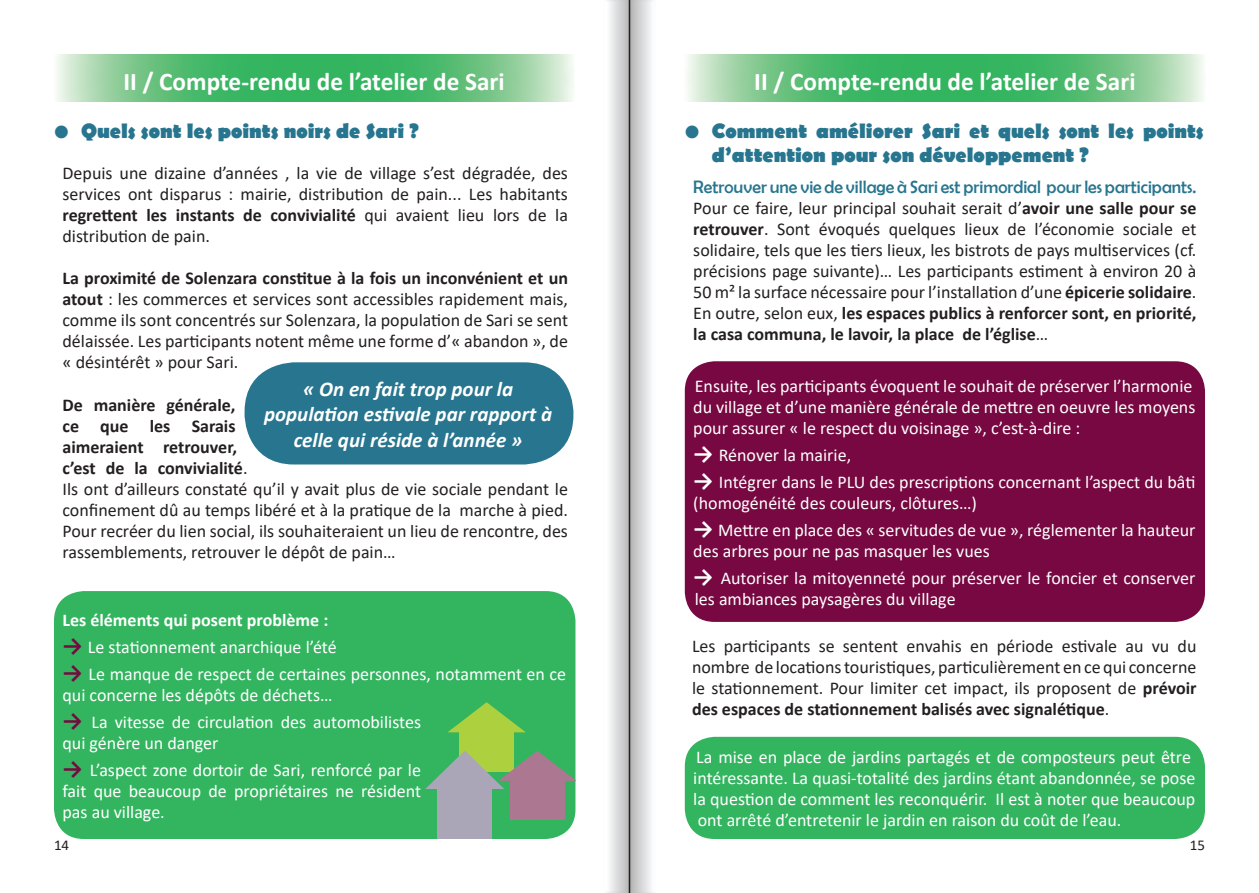
<style>
.page{position:relative;width:1259px;height:893px;background:#fff}
.page>*{position:absolute;margin:0;border:0;box-sizing:border-box;transform-origin:0 0}
.t1{font:700 25.5px "Calibri";color:#fff}
.t2{font:700 21px/23.7px "Berlin Sans FB";color:#27758f}
.t3{font:italic 700 21px/25.2px "Calibri";color:#fff;text-align:center}
.t4{font:18px/21px "Calibri";color:#231f20;text-align:justify}
.t5{font:18px/21px "Calibri";color:#fff}
.t6{font:18px "Berlin Sans FB";color:#27758f}
.t7{font:700 18px "Calibri";color:#fff}
.t8{font:15px "Calibri";color:#231f20}
.s1{font-weight:700}
.s2{font-weight:700;font-size:22.5px;color:#770841}
.s3{font-weight:700;font-size:22.5px}
</style>
<div class="page">
<svg style="left:610px;top:3px;width:41px;height:887px"></svg>
<hr style="left:629px;top:0;width:1px;height:893px;background:#231f20">
<div style="left:54px;top:591px;width:521px;height:248px;background:#33b560;border-radius:30px"></div>
<svg style="left:57px;top:54px;width:516px;height:47px;background:#65c380"></svg>
<svg style="left:687px;top:54px;width:517px;height:47px;background:#66c381"></svg>
<div style="left:459px;top:729px;width:55px;height:42px;background:#add13e"></div>
<svg style="left:448px;top:702px;width:77px;height:30px"></svg>
<div style="left:510px;top:778px;width:54px;height:42px;background:#ac7790"></div>
<div style="left:437px;top:785px;width:55px;height:54px;background:#aaa6b7"></div>
<svg style="left:425px;top:750px;width:151px;height:39px"></svg>
<div style="left:244px;top:362px;width:329px;height:102px;background:#27758f;border-radius:50px"></div>
<div style="left:685px;top:737px;width:520px;height:102px;background:#33b560;border-radius:30px"></div>
<div style="left:685px;top:361px;width:520px;height:261px;background:#770841;border-radius:30px"></div>
<h1 class="t1" style="left:123px;top:64px;width:383px">II / Compte-rendu de l’atelier de Sari</h1>
<p class="t2" style="left:54px;top:120px;width:366px">• Quels sont les points noirs de Sari ?</p>
<p class="t4" style="left:63px;top:162px;width:507px">Depuis une dizaine d’années , la vie de village s’est dégradée, des services ont disparus : mairie, distribution de pain... Les habitants <span class="s1">regrettent les instants de convivialité</span> qui avaient lieu lors de la distribution de pain.</p>
<p class="t4" style="left:63px;top:267px;width:507px"><span class="s1">La proximité de Solenzara constitue à la fois un inconvénient et un atout</span> : les commerces et services sont accessibles rapidement mais, comme ils sont concentrés sur Solenzara, la population de Sari se sent délaissée. Les participants notent même une forme d’« abandon », de « désintérêt » pour Sari.</p>
<p class="t3" style="left:264px;top:376px;width:290px">« On en fait trop pour la population estivale par rapport à celle qui réside à l’année »</p>
<p class="t4" style="left:63px;top:394px;width:507px;text-align:left"><span class="s1">De manière générale,<br>ce que les Sarais<br>aimeraient retrouver,<br>c’est de la convivialité</span>.<br>Ils ont d’ailleurs constaté qu’il y avait plus de vie sociale pendant le confinement dû au temps libéré et à la pratique de la marche à pied.<br>Pour recréer du lien social, ils souhaiteraient un lieu de rencontre, des rassemblements, retrouver le dépôt de pain…</p>
<p class="t7" style="left:63px;top:607px;width:267px">Les éléments qui posent problème :</p>
<p class="t5" style="left:63px;top:636px;width:276px"><span class="s2">→</span> Le stationnement anarchique l’été</p>
<p class="t5" style="left:62px;top:663px;width:505px"><span class="s2">→</span> Le manque de respect de certaines personnes, notamment en ce qui concerne les dépôts de déchets…</p>
<p class="t5" style="left:63px;top:711px;width:360px"><span class="s2">→</span> La vitesse de circulation des automobilistes qui génère un danger</p>
<p class="t5" style="left:63px;top:759px;width:360px;text-align:justify"><span class="s2">→</span> L’aspect zone dortoir de Sari, renforcé par le fait que beaucoup de propriétaires ne résident pas au village.</p>
<h1 class="t1" style="left:754px;top:64px;width:383px">II / Compte-rendu de l’atelier de Sari</h1>
<p class="t2" style="left:712px;top:120px;width:493px;text-indent:-27px">• Comment améliorer Sari et quels sont les points d’attention pour son développement ?</p>
<p class="t6" style="left:693px;top:177px;width:504px">Retrouver une vie de village à Sari est primordial pour les participants.</p>
<p class="t4" style="left:693px;top:197px;width:505px">Pour ce faire, leur principal souhait serait d’<span class="s1">avoir une salle pour se retrouver</span>. Sont évoqués quelques lieux de l’économie sociale et solidaire, tels que les tiers lieux, les bistrots de pays multiservices (cf. précisions page suivante)… Les participants estiment à environ 20 à 50 m² la surface nécessaire pour l’installation d’une <span class="s1">épicerie solidaire</span>.<br>En outre, selon eux, <span class="s1">les espaces publics à renforcer sont, en priorité, la casa communa, le lavoir, la place de l’église</span>…</p>
<p class="t5" style="left:693px;top:375px;width:503px">Ensuite, les participants évoquent le souhait de préserver l’harmonie du village et d’une manière générale de mettre en oeuvre les moyens pour assurer « le respect du voisinage », c’est-à-dire :</p>
<p class="t5" style="left:693px;top:444px;width:159px"><span class="s3">→</span> Rénover la mairie,</p>
<p class="t5" style="left:693px;top:471px;width:503px"><span class="s3">→</span> Intégrer dans le PLU des prescriptions concernant l’aspect du bâti (homogénéité des couleurs, clôtures…)</p>
<p class="t5" style="left:693px;top:519px;width:504px"><span class="s3">→</span> Mettre en place des « servitudes de vue », réglementer la hauteur des arbres pour ne pas masquer les vues</p>
<p class="t5" style="left:693px;top:567px;width:503px"><span class="s3">→</span> Autoriser la mitoyenneté pour préserver le foncier et conserver les ambiances paysagères du village</p>
<p class="t4" style="left:692px;top:635px;width:506px">Les participants se sentent envahis en période estivale au vu du nombre de locations touristiques, particulièrement en ce qui concerne le stationnement. Pour limiter cet impact, ils proposent de <span class="s1">prévoir des espaces de stationnement balisés avec signalétique</span>.</p>
<p class="t5" style="left:693px;top:746px;width:503px">La mise en place de jardins partagés et de composteurs peut être intéressante. La quasi-totalité des jardins étant abandonnée, se pose la question de comment les reconquérir. Il est à noter que beaucoup ont arrêté d’entretenir le jardin en raison du coût de l’eau.</p>
<p class="t8" style="left:54px;top:835px;width:17px">14</p>
<p class="t8" style="left:1189px;top:835px;width:17px">15</p>
</div>
